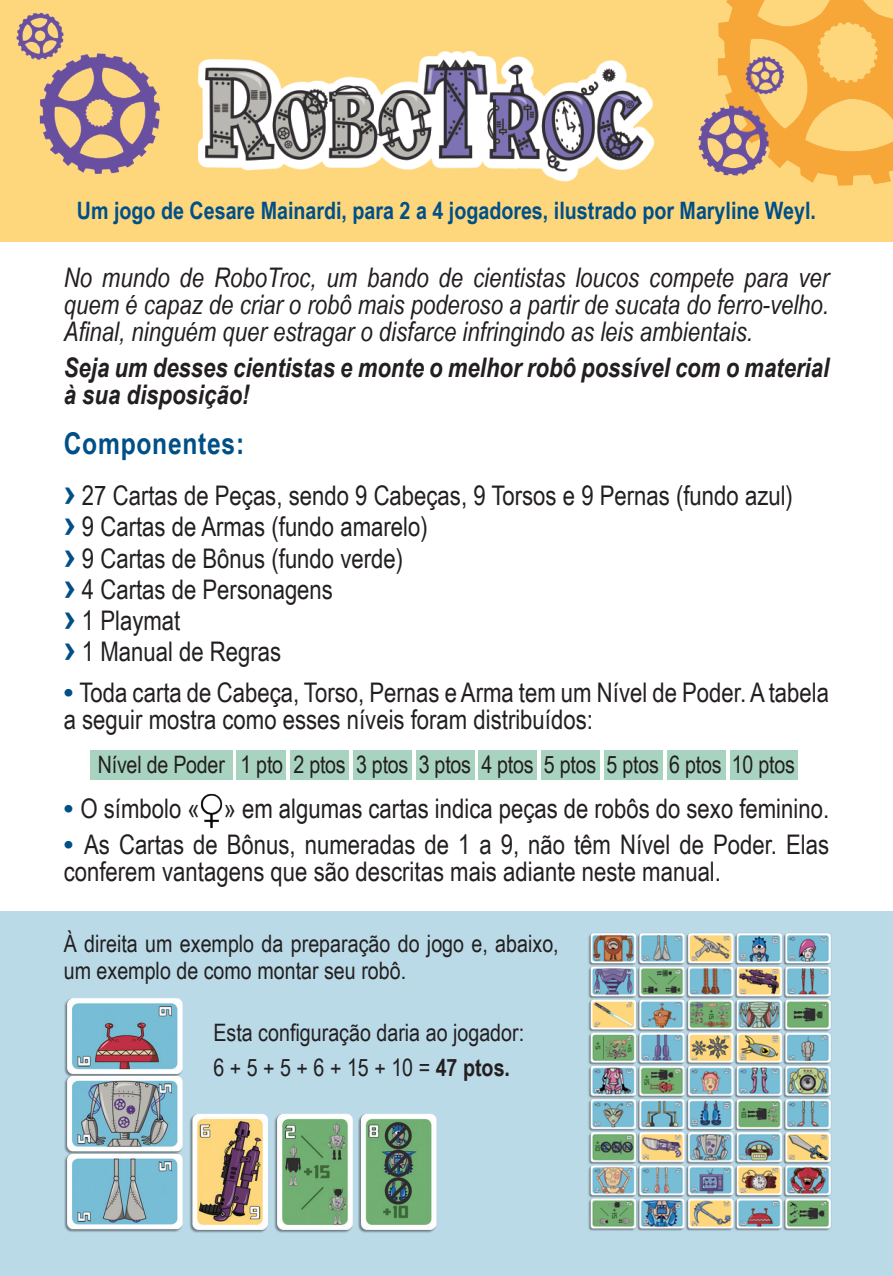
<style>
.page{position:relative;width:893px;height:1276px;background:#fff}
.page>*{position:absolute;margin:0;border:0;box-sizing:border-box;transform-origin:0 0}
.RoboTroc_Titulo_Azul{font:700 30px "Arial Narrow";letter-spacing:.025em;color:#004f87}
.RoboTroc_Texto_9{font:27px/27px "Arial Narrow";color:#231f20}
.RoboTroc_Texto_9-2{font:italic 27px/27px "Arial Narrow";color:#231f20;text-align:justify}
.RoboTroc_Texto_9-3{font:italic 700 27px/27px "Arial Narrow";color:#231f20}
.RoboTroc_Texto_9-4{font:24px/27px "Arial Narrow";color:#231f20}
.RoboTroc_Texto_9-5{font:700 24px "Arial Narrow";color:#004f87}
.RoboTroc_Titulo_Azul-2{font:24px "Arial Narrow";letter-spacing:-.01em;color:#231f20}
.s1{font-family:"Arial";font-weight:700;font-size:36px;color:#004f87}
.s2{font-family:"Arial";font-weight:700;color:#004f87}
.s3{font-weight:700}
</style>
<div class="page">
<div style="left:0;top:0;width:893px;height:242px;background:#fed77d"></div>
<div style="left:0;top:912px;width:893px;height:364px;background:#bbdae8"></div>
<div style="left:667px;top:750px;width:59px;height:30px;background:#a9d3c1"></div>
<div style="left:604px;top:750px;width:59px;height:30px;background:#a9d3c1"></div>
<div style="left:541px;top:750px;width:59px;height:30px;background:#a9d3c1"></div>
<div style="left:479px;top:750px;width:58px;height:30px;background:#a9d3c1"></div>
<div style="left:416px;top:750px;width:58px;height:30px;background:#a9d3c1"></div>
<div style="left:353px;top:750px;width:58px;height:30px;background:#a9d3c1"></div>
<div style="left:290px;top:750px;width:59px;height:30px;background:#a9d3c1"></div>
<div style="left:236px;top:750px;width:50px;height:30px;background:#a9d3c1"></div>
<div style="left:730px;top:750px;width:68px;height:30px;background:#a9d3c1"></div>
<div style="left:90px;top:750px;width:142px;height:30px;background:#a9d3c1"></div>
<img style="left:16px;top:0;width:877px;height:186px">
<img style="left:201px;top:793px;width:21px;height:35px">
<img style="left:64px;top:998px;width:373px;height:235px">
<img style="left:588px;top:933px;width:243px;height:298px">
<p class="RoboTroc_Texto_9-5" style="left:77px;top:192px;width:741px">Um jogo de Cesare Mainardi, para 2 a 4 jogadores, ilustrado por Maryline Weyl.</p>
<p class="RoboTroc_Texto_9-2" style="left:64px;top:263px;width:767px">No mundo de RoboTroc, um bando de cientistas loucos compete para ver quem é capaz de criar o robô mais poderoso a partir de sucata do ferro-velho.<br>Afinal, ninguém quer estragar o disfarce infringindo as leis ambientais.</p>
<p class="RoboTroc_Texto_9-3" style="left:64px;top:352px;width:767px">Seja um desses cientistas e monte o melhor robô possível com o material à sua disposição!</p>
<p class="RoboTroc_Titulo_Azul" style="left:64px;top:421px;width:182px">Componentes:</p>
<p class="RoboTroc_Texto_9" style="left:64px;top:481px;width:731px"><span class="s1">›</span> 27 Cartas de Peças, sendo 9 Cabeças, 9 Torsos e 9 Pernas (fundo azul)</p>
<p class="RoboTroc_Texto_9" style="left:64px;top:512px;width:365px"><span class="s1">›</span> 9 Cartas de Armas (fundo amarelo)</p>
<p class="RoboTroc_Texto_9" style="left:64px;top:543px;width:341px"><span class="s1">›</span> 9 Cartas de Bônus (fundo verde)</p>
<p class="RoboTroc_Texto_9" style="left:64px;top:575px;width:271px"><span class="s1">›</span> 4 Cartas de Personagens</p>
<p class="RoboTroc_Texto_9" style="left:64px;top:606px;width:118px"><span class="s1">›</span> 1 Playmat</p>
<p class="RoboTroc_Texto_9" style="left:64px;top:637px;width:219px"><span class="s1">›</span> 1 Manual de Regras</p>
<p class="RoboTroc_Texto_9" style="left:64px;top:677px;width:767px"><span class="s2">•</span> Toda carta de Cabeça, Torso, Pernas e Arma tem um Nível de Poder. A tabela a seguir mostra como esses níveis foram distribuídos:</p>
<p class="RoboTroc_Titulo_Azul-2" style="left:98px;top:746px;width:699px">Nível de Poder 1 pto 2 ptos 3 ptos 3 ptos 4 ptos 5 ptos 5 ptos 6 ptos 10 ptos</p>
<p class="RoboTroc_Texto_9" style="left:64px;top:794px;width:767px"><span class="s2">•</span> O símbolo « » em algumas cartas indica peças de robôs do sexo feminino.</p>
<p class="RoboTroc_Texto_9" style="left:64px;top:829px;width:767px"><span class="s2">•</span> As Cartas de Bônus, numeradas de 1 a 9, não têm Nível de Poder. Elas conferem vantagens que são descritas mais adiante neste manual.</p>
<p class="RoboTroc_Texto_9-4" style="left:64px;top:929px;width:496px">À direita um exemplo da preparação do jogo e, abaixo, um exemplo de como montar seu robô.</p>
<p class="RoboTroc_Texto_9-4" style="left:213px;top:1018px;width:312px">Esta configuração daria ao jogador:</p>
<p class="RoboTroc_Texto_9-4" style="left:213px;top:1053px;width:298px">6 + 5 + 5 + 6 + 15 + 10 = <span class="s3">47 ptos.</span></p>
</div>
